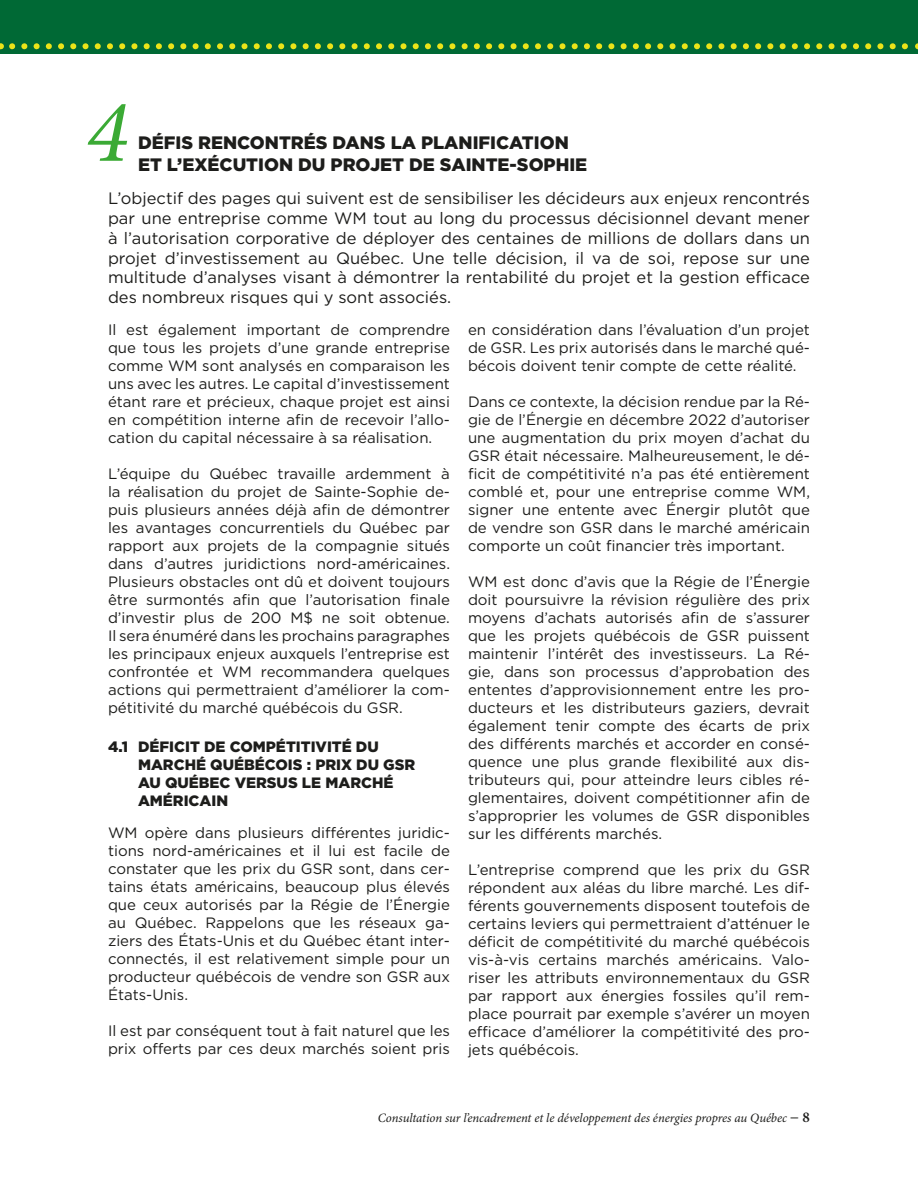
<style>
.page{position:relative;width:918px;height:1188px;background:#fff}
.page>*{position:absolute;margin:0;border:0;box-sizing:border-box;transform-origin:0 0}
.t1{font:italic 90px "Minion Pro";color:#3baa35}
.Titre{font:900 18px/21.6px "Gotham";color:#1d1d1b}
._1er_paragraphe{font:16.5px/19.8px "Gotham";color:#1d1d1b;text-align:justify}
.Texte{font:15px/18px "Gotham";color:#1d1d1b;text-align:justify}
.Sous-titre{font:900 15px/18px "Gotham";color:#1d1d1b}
.t2{font:italic 12.75px "Minion Pro";letter-spacing:-.005em;color:#1d1d1b}
.s1{color:#fff}
.s2{font-style:normal;font-size:18px}
.s3{font-weight:600;font-style:normal;font-size:15px}
</style>
<div class="page">
<div style="left:0;top:0;width:918px;height:54px;background:#006935"></div>
<svg style="left:12px;top:43px;width:906px;height:6px"></svg>
<p class="t1" style="left:86px;top:71px;width:44px">4</p>
<p class="Titre" style="left:138px;top:132px;width:451px;text-indent:-30px"><span class="s1">4.</span> DÉFIS RENCONTRÉS DANS LA PLANIFICATION<br>ET L’EXÉCUTION DU PROJET DE SAINTE-SOPHIE</p>
<p class="_1er_paragraphe" style="left:108px;top:188px;width:704px">L’objectif des pages qui suivent est de sensibiliser les décideurs aux enjeux rencontrés par une entreprise comme WM tout au long du processus décisionnel devant mener à l’autorisation corporative de déployer des centaines de millions de dollars dans un projet d’investissement au Québec. Une telle décision, il va de soi, repose sur une multitude d’analyses visant à démontrer la rentabilité du projet et la gestion efficace des nombreux risques qui y sont associés.</p>
<p class="Texte" style="left:108px;top:320px;width:344px">Il est également important de comprendre que tous les projets d’une grande entreprise comme WM sont analysés en comparaison les uns avec les autres. Le capital d’investissement étant rare et précieux, chaque projet est ainsi en compétition interne afin de recevoir l’allo&shy;cation du capital nécessaire à sa réalisation.</p>
<p class="Texte" style="left:108px;top:464px;width:344px">L’équipe du Québec travaille ardemment à la réalisation du projet de Sainte-Sophie de&shy;puis plusieurs années déjà afin de démontrer les avantages concurrentiels du Québec par rapport aux projets de la compagnie situés dans d’autres juridictions nord-américaines.<br>Plusieurs obstacles ont dû et doivent toujours être surmontés afin que l’autorisation finale d’investir plus de 200 M$ ne soit obtenue.<br>Il sera énuméré dans les prochains paragraphes les principaux enjeux auxquels l’entreprise est confrontée et WM recommandera quelques actions qui permettraient d’améliorer la com&shy;pétitivité du marché québécois du GSR.</p>
<p class="Sous-titre" style="left:138px;top:738px;width:279px;text-indent:-30px">4.1 DÉFICIT DE COMPÉTITIVITÉ DU<br>MARCHÉ QUÉBÉCOIS : PRIX DU GSR<br>AU QUÉBEC VERSUS LE MARCHÉ<br>AMÉRICAIN</p>
<p class="Texte" style="left:108px;top:823px;width:344px">WM opère dans plusieurs différentes juridic&shy;tions nord-américaines et il lui est facile de constater que les prix du GSR sont, dans cer&shy;tains états américains, beaucoup plus élevés que ceux autorisés par la Régie de l’Énergie au Québec. Rappelons que les réseaux ga&shy;ziers des États-Unis et du Québec étant inter&shy;connectés, il est relativement simple pour un producteur québécois de vendre son GSR aux États-Unis.</p>
<p class="Texte" style="left:108px;top:1021px;width:344px">Il est par conséquent tout à fait naturel que les prix offerts par ces deux marchés soient pris</p>
<p class="Texte" style="left:468px;top:320px;width:344px">en considération dans l’évaluation d’un projet de GSR. Les prix autorisés dans le marché qué&shy;bécois doivent tenir compte de cette réalité.</p>
<p class="Texte" style="left:468px;top:392px;width:344px">Dans ce contexte, la décision rendue par la Ré&shy;gie de l’Énergie en décembre 2022 d’autoriser une augmentation du prix moyen d’achat du GSR était nécessaire. Malheureusement, le dé&shy;ficit de compétitivité n’a pas été entièrement comblé et, pour une entreprise comme WM, signer une entente avec Énergir plutôt que de vendre son GSR dans le marché américain comporte un coût financier très important.</p>
<p class="Texte" style="left:468px;top:572px;width:344px">WM est donc d’avis que la Régie de l’Énergie doit poursuivre la révision régulière des prix moyens d’achats autorisés afin de s’assurer que les projets québécois de GSR puissent maintenir l’intérêt des investisseurs. La Ré&shy;gie, dans son processus d’approbation des ententes d’approvisionnement entre les pro&shy;ducteurs et les distributeurs gaziers, devrait également tenir compte des écarts de prix des différents marchés et accorder en consé&shy;quence une plus grande flexibilité aux dis&shy;tributeurs qui, pour atteindre leurs cibles ré&shy;glementaires, doivent compétitionner afin de s’approprier les volumes de GSR disponibles sur les différents marchés.</p>
<p class="Texte" style="left:468px;top:860px;width:344px">L’entreprise comprend que les prix du GSR répondent aux aléas du libre marché. Les dif&shy;férents gouvernements disposent toutefois de certains leviers qui permettraient d’atténuer le déficit de compétitivité du marché québécois vis-à-vis certains marchés américains. Valo&shy;riser les attributs environnementaux du GSR par rapport aux énergies fossiles qu’il rem&shy;place pourrait par exemple s’avérer un moyen efficace d’améliorer la compétitivité des pro&shy;jets québécois.</p>
<p class="t2" style="left:378px;top:1109px;width:434px">Consultation sur l’encadrement et le développement des énergies propres au Québec <span class="s2">–</span> <span class="s3">8</span></p>
</div>
